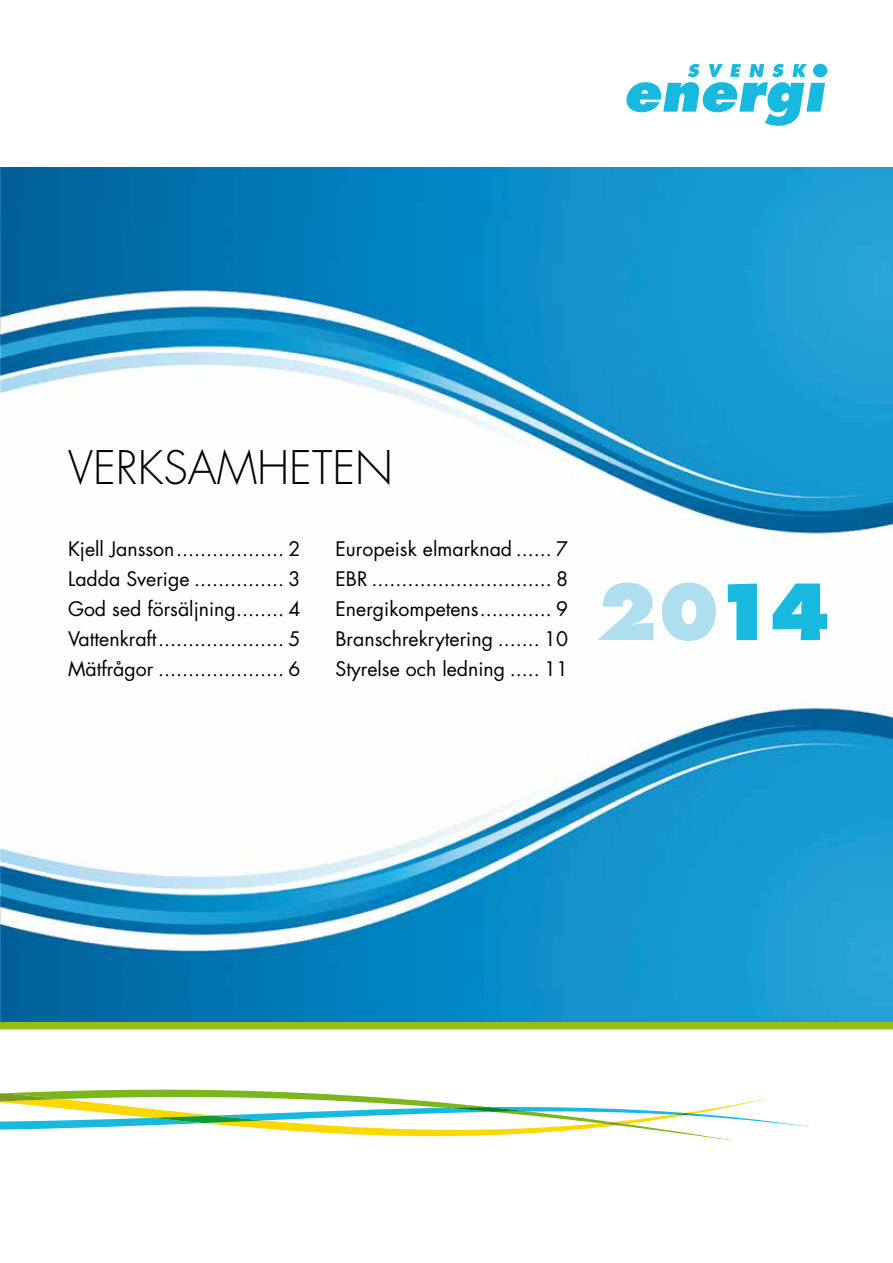
<style>
.page{position:relative;width:893px;height:1263px;background:#fff}
.page>*{position:absolute;margin:0;border:0;box-sizing:border-box;transform-origin:0 0}
.t1{font:800 75px "Futura";color:#afdeef}
.t2{font:300 45px "Futura";color:#000}
.t3{font:19.5px/30px "Futura";color:#000;text-align:justify}
.s1{color:#18b9de}
</style>
<div class="page">
<img style="left:0;top:168px;width:893px;height:854px">
<svg style="left:813px;top:64px;width:14px;height:13px"></svg>
<svg style="left:626px;top:64px;width:199px;height:62px"></svg>
<div style="left:0;top:1022px;width:893px;height:7px;background:#97bf0d"></div>
<svg style="left:0;top:1089px;width:814px;height:52px"></svg>
<h2 class="t2" style="left:68px;top:439px;width:327px">VERKSAMHETEN</h2>
<p class="t3" style="left:68px;top:534px;width:234px">Kjell Jansson.................. 2<br>Ladda Sverige ............... 3<br>God sed försäljning........ 4<br>Vattenkraft..................... 5<br>Mätfrågor ..................... 6</p>
<p class="t3" style="left:336px;top:534px;width:234px">Europeisk elmarknad ...... 7<br>EBR .............................. 8<br>Energikompetens............ 9<br>Branschrekrytering ....... 10<br>Styrelse och ledning ..... 11</p>
<h1 class="t1" style="left:595px;top:566px;width:237px">20<span class="s1">14</span></h1>
</div>
